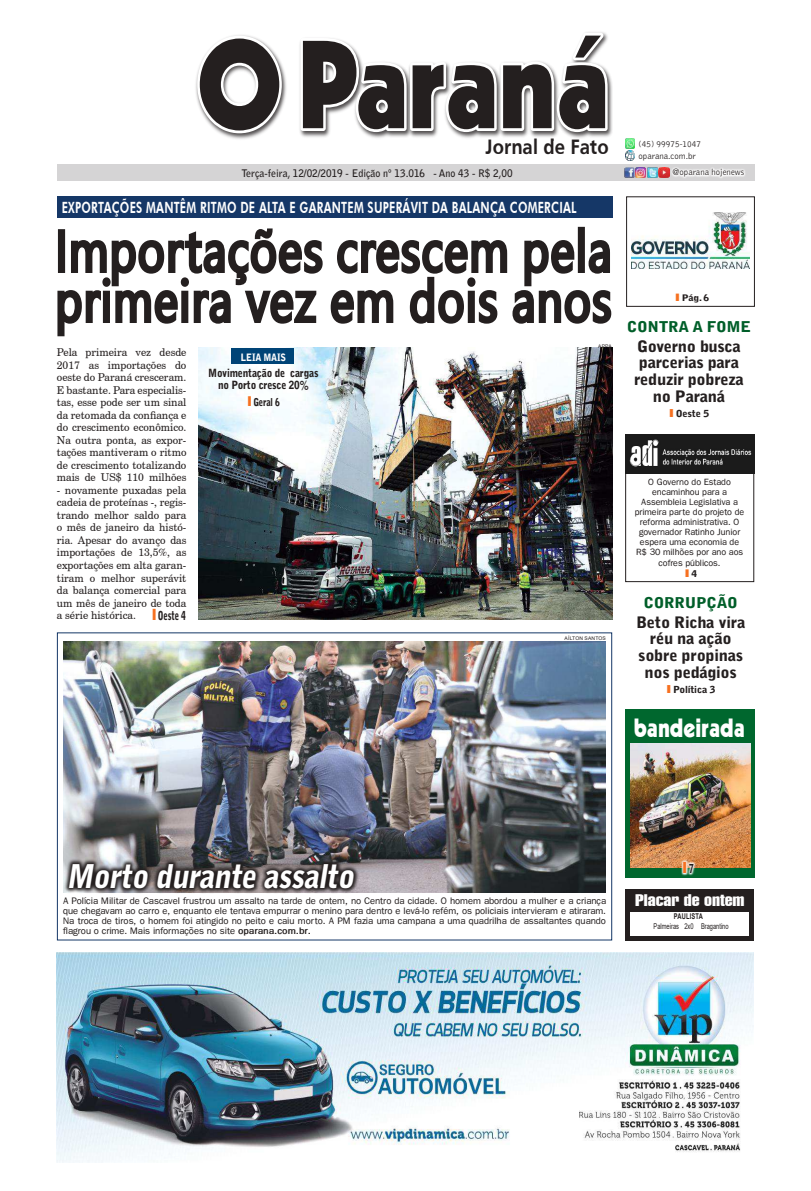
<style>
.page{position:relative;width:811px;height:1191px;background:#fff}
.page>*{position:absolute;margin:0;border:0;box-sizing:border-box;transform-origin:0 0}
.t1{font:57.7px "Segoe UI Symbol";color:#241f1f;scale:.79 1}
.t2{font:italic 900 32.5px "Bell Gothic";color:#fff;scale:.93 1}
.t3{font:25.7px "Geometric 231 BT Heavy C";color:#fff;scale:.87 1}
.t4{font:21.5px "Roissy";color:#241f1f;scale:.9 1}
.t5{font:16.4px "Swiss 911 BT Extra Compressed";color:#fff;scale:1.43 1}
.t6{font:900 15.8px/16.7px "Bell Gothic";letter-spacing:-.02em;color:#241f1f;text-align:center;scale:1.06 1}
.t7{font:800 15.5px "Futura BT";letter-spacing:.02em;color:#fff;scale:.71 1}
.t8{font:900 15.1px "Bell Gothic";color:#f67020;scale:1.39 1}
.t9{font:900 14.8px "Bell Gothic";letter-spacing:-.02em;color:#005e29;scale:1.08 1}
.t10{font:900 12.4px "Bell Gothic";letter-spacing:-.02em;color:#241f1f;scale:.71 1}
.t11{font:900 11.2px/12.7px "Bell Gothic";letter-spacing:-.02em;color:#241f1f;text-align:center;scale:.9 1}
.t12{font:10.8px/12.5px "Century Schoolbook BT";color:#241f1f;text-align:justify}
.t13{font:900 10.8px "Bell Gothic";letter-spacing:-.02em;color:#241f1f;scale:.81 1}
.t14{font:700 10.4px "Bell Gothic";color:#241f1f;scale:.96 1}
.t15{font:900 10.4px "Bell Gothic";color:#f67020;scale:2.11 1}
.t16{font:900 10.2px "Bell Gothic";letter-spacing:-.02em;color:#fff;scale:.89 1}
.t17{font:900 9.7px "Bell Gothic";letter-spacing:-.02em;color:#241f1f;scale:1.08 1}
.t18{font:9.5px/10px "Franklin Gothic";color:#241f1f;text-align:justify}
.t19{font:9.1px/10.1px "Franklin Gothic";color:#241f1f;text-align:center}
.t20{font:300 9.1px "Bell Gothic";color:#241f1f;scale:.96 1}
.t21{font:300 9.1px "Bell Gothic";color:#241f1f;scale:.91 1}
.t22{font:900 9px "Bell Gothic";color:#241f1f;scale:1.16 1}
.t23{font:7.9px "Arial";color:#241f1f;scale:.72 1}
.t24{font:700 7.9px "Arial";letter-spacing:.035em;color:#241f1f;scale:.72 1}
.t25{font:5px "Arial";letter-spacing:.035em;color:#241f1f}
.s1{font-size:15.2px;color:#f67020}
.s2{font-size:13.3px;color:#f67020}
.s3{font-size:10.1px;color:#f67020}
.s4{font-size:10.8px;color:#f67020}
.s5{font-size:9.3px;color:#241f1f}
.s6{font-weight:700}
.s7{font-size:12.3px;color:#241f1f}
</style>
<div class="page">
<div style="left:625px;top:466px;width:129px;height:116px;border:1px solid #241f1f"></div>
<div style="left:57px;top:164px;width:697px;height:16px;background:#d5d4d5"></div>
<img style="left:195px;top:35px;width:92px;height:104px">
<svg style="left:197px;top:36px;width:85px;height:97px"></svg>
<img style="left:299px;top:45px;width:31px;height:92px">
<img style="left:363px;top:132px;width:44px;height:6px">
<img style="left:407px;top:132px;width:30px;height:5px">
<img style="left:453px;top:132px;width:44px;height:6px">
<img style="left:497px;top:132px;width:56px;height:5px">
<img style="left:553px;top:32px;width:59px;height:106px">
<svg style="left:300px;top:33px;width:307px;height:99px"></svg>
<div style="left:625px;top:889px;width:129px;height:51px;background:#241f1f"></div>
<div style="left:630px;top:912px;width:119px;height:23px;background:#fff"></div>
<div style="left:625px;top:709px;width:129px;height:168px;background:#00672e"></div>
<img style="left:630px;top:743px;width:120px;height:124px">
<div style="left:680px;top:859px;width:16px;height:17px;background:#fff;opacity:.75"></div>
<svg style="left:681px;top:860px;width:14px;height:15px"></svg>
<div style="left:626px;top:196px;width:129px;height:111px;border:1px solid #241f1f"></div>
<img style="left:631px;top:212px;width:118px;height:56px">
<svg style="left:671px;top:167px;width:74px;height:11px"></svg>
<svg style="left:625px;top:138px;width:10px;height:22px"></svg>
<svg style="left:624px;top:167px;width:46px;height:10px"></svg>
<div style="left:57px;top:196px;width:555px;height:21px;background:#153767"></div>
<img style="left:625px;top:435px;width:129px;height:38px">
<img style="left:57px;top:952px;width:697px;height:210px">
<div style="left:57px;top:632px;width:555px;height:308px;border:1px solid #153767"></div>
<img style="left:198px;top:395px;width:414px;height:224px">
<img style="left:63px;top:641px;width:543px;height:251px">
<svg style="left:63px;top:858px;width:296px;height:35px"></svg>
<svg style="left:57px;top:226px;width:556px;height:169px"></svg>
<h3 class="t4" style="left:485px;top:134px;width:138px">Jornal de Fato</h3>
<p class="t14" style="left:241px;top:168px;width:284px">Terça-feira, 12/02/2019 - Edição nº 13.016 - Ano 43 - R$ 2,00</p>
<h3 class="t7" style="left:62px;top:202px;width:726px">EXPORTAÇÕES MANTÊM RITMO DE ALTA E GARANTEM SUPERÁVIT DA BALANÇA COMERCIAL</h3>
<p class="t12" style="left:57px;top:347px;width:131px">Pela primeira vez desde 2017 as importações do oeste do Paraná cresceram.<br>E bastante. Para especialis&shy;tas, esse pode ser um sinal da retomada da coniança e do crescimento econômico.<br>Na outra ponta, as expor&shy;tações mantiveram o ritmo de crescimento totalizando mais de US$ 110 milhões</p>
<p class="t12" style="left:57px;top:484px;width:131px">- novamente puxadas pela cadeia de proteínas -, regis&shy;trando melhor saldo para o mês de janeiro da histó&shy;ria. Apesar do avanço das importações de 13,5%, as exportações em alta garan&shy;tiram o melhor superávit da balança comercial para um mês de janeiro de toda a série histórica.</p>
<p class="t10" style="left:151px;top:611px;width:50px"><span class="s1">l</span>Oeste 4</p>
<p class="t16" style="left:241px;top:353px;width:52px">LEIA MAIS</p>
<p class="t11" style="left:208px;top:367px;width:124px">Movimentação de cargas no Porto cresce 20%</p>
<p class="t13" style="left:247px;top:397px;width:42px"><span class="s2">l</span>Geral 6</p>
<h1 class="t1" style="left:576px;top:228px;width:15px">●</h1>
<h1 class="t1" style="left:438px;top:278px;width:221px">□ ▲ ■□▲</h1>
<p class="t25" style="left:598px;top:344px;width:15px">APPA</p>
<p class="t25" style="left:564px;top:636px;width:43px">AÍLTON SANTOS</p>
<p class="t21" style="left:638px;top:140px;width:70px">(45) 99975-1047</p>
<p class="t20" style="left:672px;top:169px;width:76px">@oparana hojenews</p>
<p class="t20" style="left:638px;top:152px;width:61px">oparana.com.br</p>
<p class="t22" style="left:674px;top:294px;width:31px"><span class="s3">l</span>Pág. 6</p>
<h3 class="t9" style="left:627px;top:321px;width:117px">CONTRA A FOME</h3>
<h3 class="t6" style="left:634px;top:339px;width:105px">Governo busca parcerias para reduzir pobreza no Paraná</h3>
<p class="t17" style="left:668px;top:410px;width:39px"><span class="s4">l</span>Oeste 5</p>
<p class="t19" style="left:635px;top:477px;width:111px">O Governo do Estado encaminhou para a<br>Assembleia Legislativa a primeira parte do projeto de reforma administrativa. O governador Ratinho Junior espera uma economia de<br>R$ 30 milhões por ano aos cofres públicos.</p>
<p class="t15" style="left:684px;top:569px;width:8px">l<span class="s5">4</span></p>
<h3 class="t9" style="left:643px;top:597px;width:89px">CORRUPÇÃO</h3>
<h3 class="t6" style="left:636px;top:615px;width:104px">Beto Richa vira réu na ação sobre propinas nos pedágios</h3>
<p class="t17" style="left:666px;top:686px;width:47px"><span class="s4">l</span>Política 3</p>
<h3 class="t3" style="left:633px;top:718px;width:129px">bandeirada</h3>
<h2 class="t2" style="left:66px;top:863px;width:316px">Morto durante assalto</h2>
<p class="t18" style="left:63px;top:896px;width:544px">A Polícia Militar de Cascavel frustrou um assalto na tarde de ontem, no Centro da cidade. O homem abordou a mulher e a criança que chegavam ao carro e, enquanto ele tentava empurrar o menino para dentro e levá-lo refém, os policiais intervieram e atiraram.<br>Na troca de tiros, o homem foi atingido no peito e caiu morto. A PM fazia uma campana a uma quadrilha de assaltantes quando flagrou o crime. Mais informações no site <span class="s6">oparana.com.br.</span></p>
<h3 class="t8" style="left:682px;top:861px;width:10px">l<span class="s7">7</span></h3>
<h3 class="t5" style="left:635px;top:894px;width:78px">Placar de ontem</h3>
<p class="t24" style="left:674px;top:912px;width:42px">PAULISTA</p>
<p class="t23" style="left:653px;top:923px;width:106px">Palmeiras 2x0 Bragantino</p>
</div>
